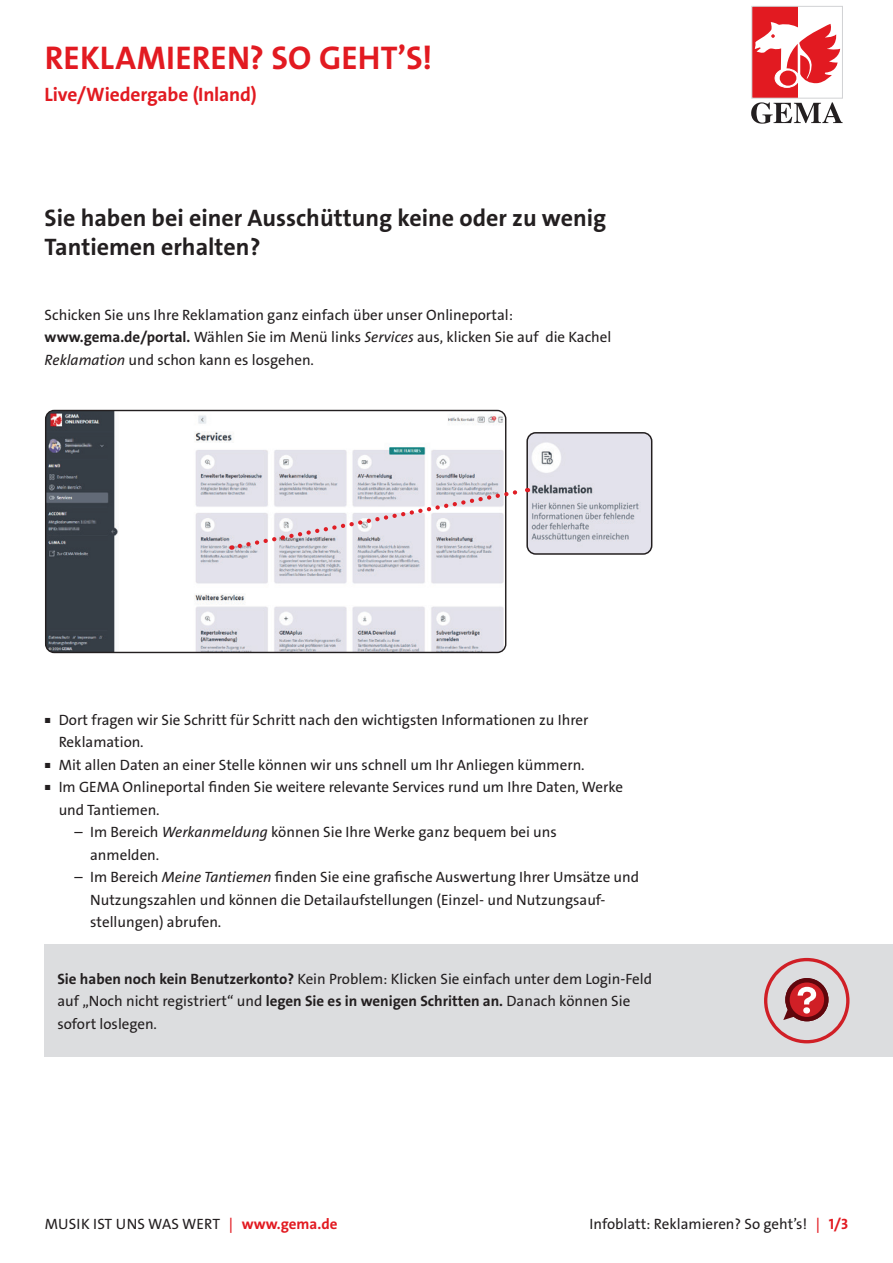
<style>
.page{position:relative;width:893px;height:1263px;background:#fff}
.page>*{position:absolute;margin:0;border:0;box-sizing:border-box;transform-origin:0 0}
.t1{font:33px "The Sans LP7 Bld";letter-spacing:.005em;color:#e21a21}
.t2{font:24px/28.8px "The Sans LP7 Bld";color:#231f20}
.t3{font:19.5px "The Sans LP7 Bld";letter-spacing:-.005em;color:#e21a21}
.t4{font:15px/22.5px "The Sans LP5 Plain";color:#231f20}
.s1{font-family:"The Sans LP7 Bld"}
.s2{font-family:"The Sans LP5 Plain IT"}
.s3{font-size:7.5px}
.s4{color:#e21a21}
.s5{font-family:"The Sans LP7 Bld";color:#e21a21}
</style>
<div class="page">
<svg style="left:751px;top:102px;width:92px;height:22px"></svg>
<div style="left:752px;top:6px;width:46px;height:92px;background:#e21a21"></div>
<div style="left:752px;top:6px;width:91px;height:92px;border:1px solid #d1d2d4"></div>
<div style="left:775px;top:69px;width:24px;height:18px;background:#fff;border-radius:50%"></div>
<div style="left:775px;top:69px;width:24px;height:19px;border:1px solid #fff;border-radius:50%"></div>
<div style="left:780px;top:71px;width:16px;height:15px;border:2px solid #e21a21;border-radius:50%"></div>
<svg style="left:755px;top:22px;width:85px;height:61px"></svg>
<div style="left:45px;top:944px;width:848px;height:113px;background:#dcdddf"></div>
<svg style="left:764px;top:958px;width:85px;height:85px"></svg>
<img style="left:529px;top:433px;width:123px;height:121px">
<div style="left:526px;top:432px;width:126px;height:123px;border:2px solid #231f20;border-radius:9px"></div>
<img style="left:46px;top:410px;width:460px;height:242px">
<div style="left:45px;top:410px;width:461px;height:243px;border:1px solid #231f20;border-radius:9px"></div>
<svg style="left:231px;top:486px;width:297px;height:65px"></svg>
<h1 class="t1" style="left:45px;top:37px;width:389px">REKLAMIEREN? SO GEHT’S!</h1>
<h3 class="t3" style="left:45px;top:82px;width:214px">Live/Wiedergabe (Inland)</h3>
<h2 class="t2" style="left:45px;top:204px;width:563px">Sie haben bei einer Ausschüttung keine oder zu wenig<br>Tantiemen erhalten?</h2>
<p class="t4" style="left:45px;top:304px;width:568px">Schicken Sie uns Ihre Reklamation ganz einfach über unser Onlineportal: <span class="s1">www.gema.de/portal.</span> Wählen Sie im Menü links <span class="s2">Services</span> aus, klicken Sie auf die Kachel<br><span class="s2">Reklamation</span> und schon kann es losgehen.</p>
<p class="t4" style="left:59px;top:709px;width:531px;text-indent:-14px"><span class="s3">■</span> Dort fragen wir Sie Schritt für Schritt nach den wichtigsten Informationen zu Ihrer<br>Reklamation.</p>
<p class="t4" style="left:45px;top:754px;width:541px"><span class="s3">■</span> Mit allen Daten an einer Stelle können wir uns schnell um Ihr Anliegen kümmern.</p>
<p class="t4" style="left:59px;top:776px;width:566px;text-indent:-14px"><span class="s3">■</span> Im GEMA Onlineportal finden Sie weitere relevante Services rund um Ihre Daten, Werke und Tantiemen.</p>
<p class="t4" style="left:90px;top:821px;width:468px;text-indent:-16px">– Im Bereich <span class="s2">Werkanmeldung</span> können Sie Ihre Werke ganz bequem bei uns anmelden.</p>
<p class="t4" style="left:90px;top:866px;width:551px;text-indent:-16px">– Im Bereich <span class="s2">Meine Tantiemen</span> finden Sie eine grafische Auswertung Ihrer Umsätze und<br>Nutzungszahlen und können die Detailaufstellungen (Einzel- und Nutzungsauf&shy;stellungen) abrufen.</p>
<p class="t4" style="left:57px;top:967px;width:596px"><span class="s1">Sie haben noch kein Benutzerkonto?</span> Kein Problem: Klicken Sie einfach unter dem Login-Feld auf „Noch nicht registriert“ und <span class="s1">legen Sie es in wenigen Schritten an.</span> Danach können Sie sofort loslegen.</p>
<p class="t4" style="left:45px;top:1213px;width:294px">MUSIK IST UNS WAS WERT <span class="s4">•</span> <span class="s5">www.gema.de</span></p>
<p class="t4" style="left:589px;top:1213px;width:260px">Infoblatt: Reklamieren? So geht’s! <span class="s4">•</span> <span class="s5">1/3</span></p>
</div>
